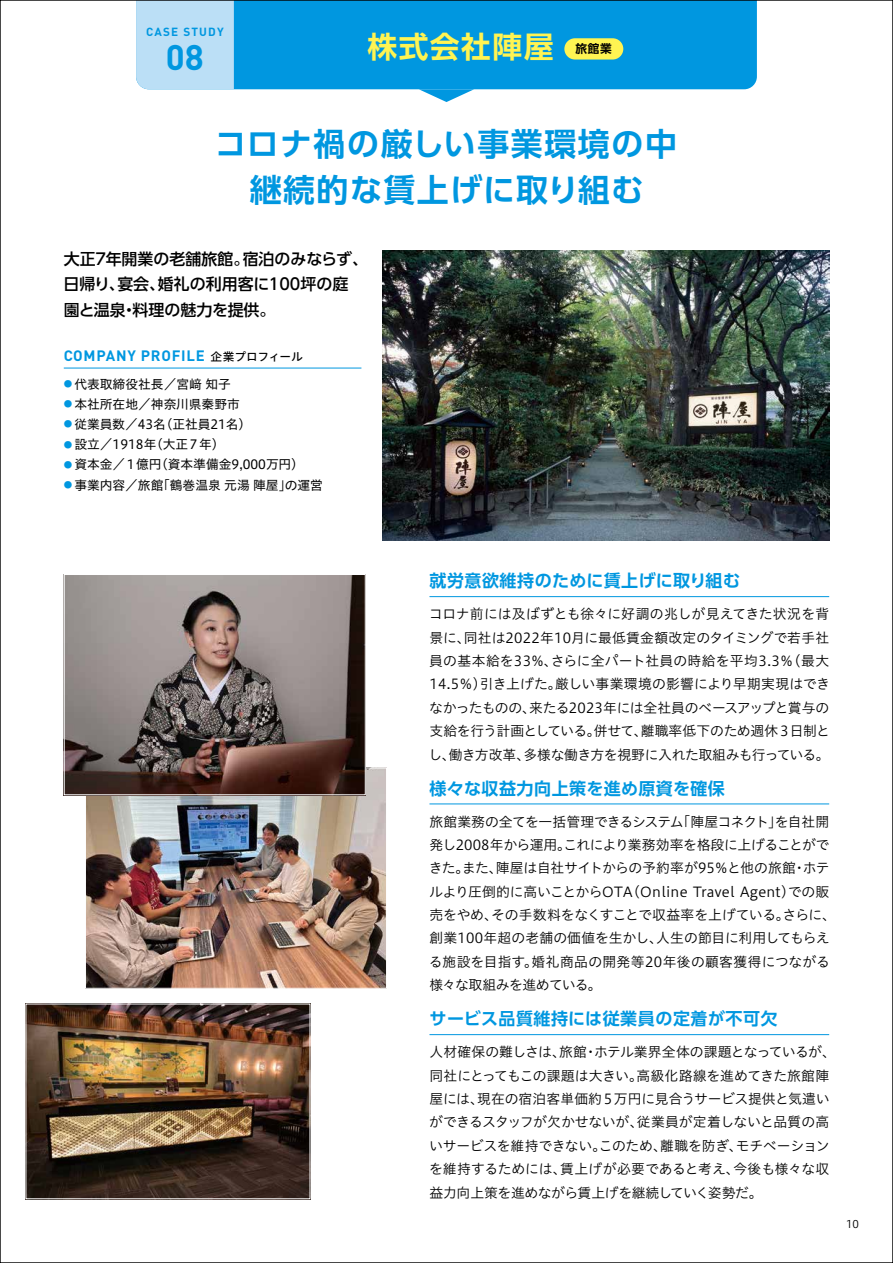
<style>
.page{position:relative;width:893px;height:1263px;background:#fff}
.page>*{position:absolute;margin:0;border:0;box-sizing:border-box;transform-origin:0 0}
.t1{font:700 35.1px "DIN";color:#0097e0}
.t2{font:700 31.95px/46.8px "UD Shin Go Pro De";letter-spacing:.05em;color:#0097e0;text-align:center}
.t3{font:700 29.7px "UD Shin Go Pro De";letter-spacing:.05em;color:#fff452}
.t4{font:700 16.95px "UD Shin Go Pro De";letter-spacing:.03em;color:#0097e0}
.t5{font:500 15.9px/25.5px "UD Shin Go Pro";color:#000}
.t6{font:700 14.85px "DIN";letter-spacing:.05em;color:#0097e0}
.t7{font:13.8px/23.4px "Hiragino UD Sans Std W3";letter-spacing:-.015em;color:#000}
.t8{font:12.75px "Hiragino UD Sans Std W4";color:#000}
.t9{font:700 11.7px "DIN";letter-spacing:.1em;color:#0097e0}
.t10{font:700 11.7px "UD Shin Go Pro De";color:#000}
.t11{font:10.65px "Hiragino UD Sans Std W3";color:#000}
.s1{font-family:"Hiragino UD Sans Std W5";font-weight:400;font-size:11.7px;color:#000}
.s2{font-size:8.55px;color:#0097e0}
</style>
<div class="page">
<div style="left:234px;top:2px;width:523px;height:87px;background:#0097e0"></div>
<div style="left:136px;top:2px;width:98px;height:87px;background:#bbdff6"></div>
<svg style="left:419px;top:89px;width:55px;height:13px"></svg>
<hr style="left:64px;top:368px;width:297px;height:1px;background:#0097e0">
<img style="left:383px;top:251px;width:446px;height:289px">
<div style="left:564px;top:38px;width:59px;height:22px;background:#fff452;border-radius:11px"></div>
<hr style="left:429px;top:596px;width:400px;height:1px;background:#0097e0">
<hr style="left:429px;top:804px;width:400px;height:1px;background:#0097e0">
<hr style="left:429px;top:1034px;width:400px;height:1px;background:#0097e0">
<img style="left:28px;top:1005px;width:280px;height:192px">
<img style="left:87px;top:769px;width:298px;height:218px">
<div style="left:85px;top:767px;width:302px;height:222px;border:1px solid #fff"></div>
<img style="left:66px;top:576px;width:298px;height:217px">
<div style="left:64px;top:574px;width:302px;height:221px;border:1px solid #fff"></div>
<p class="t9" style="left:146px;top:23px;width:79px">CASE STUDY</p>
<h1 class="t1" style="left:166px;top:34px;width:40px">08</h1>
<h3 class="t3" style="left:367px;top:23px;width:188px">株式会社陣屋</h3>
<p class="t10" style="left:575px;top:39px;width:38px">旅館業</p>
<h2 class="t2" style="left:215px;top:119px;width:464px">コロナ禍の厳しい事業環境の中継続的な賃上げに取り組む</h2>
<p class="t5" style="left:64px;top:246px;width:306px">大正７年開業の老舗旅館。宿泊のみならず、日帰り、宴会、婚礼の利用客に100坪の庭園と温泉・料理の魅力を提供。</p>
<p class="t6" style="left:64px;top:346px;width:240px">COMPANY PROFILE <span class="s1">企業プロフィール</span></p>
<p class="t8" style="left:64px;top:374px;width:169px"><span class="s2">●</span> 代表取締役社長／宮﨑 知子</p>
<p class="t8" style="left:64px;top:394px;width:178px"><span class="s2">●</span> 本社所在地／神奈川県秦野市</p>
<p class="t8" style="left:64px;top:415px;width:189px"><span class="s2">●</span> 従業員数／43名（正社員21名）</p>
<p class="t8" style="left:64px;top:435px;width:162px"><span class="s2">●</span> 設立／1918年（大正７年）</p>
<p class="t8" style="left:64px;top:455px;width:242px"><span class="s2">●</span> 資本金／１億円（資本準備金9,000万円）</p>
<p class="t8" style="left:64px;top:475px;width:261px"><span class="s2">●</span> 事業内容／旅館「鶴巻温泉 元湯 陣屋」の運営</p>
<p class="t4" style="left:429px;top:567px;width:312px">就労意欲維持のために賃上げに取り組む</p>
<p class="t7" style="left:429px;top:601px;width:403px;text-align:justify">コロナ前には及ばずとも徐々に好調の兆しが見えてきた状況を背景に、同社は2022年10月に最低賃金額改定のタイミングで若手社員の基本給を33%、さらに全パート社員の時給を平均3.3％（最大14.5％）引き上げた。厳しい事業環境の影響により早期実現はできなかったものの、来たる2023年には全社員のベースアップと賞与の支給を行う計画としている。併せて、離職率低下のため週休３日制とし、働き方改革、多様な働き方を視野に入れた取組みも行っている。</p>
<p class="t4" style="left:429px;top:774px;width:297px">様々な収益力向上策を進め原資を確保</p>
<p class="t7" style="left:429px;top:809px;width:409px">旅館業務の全てを一括管理できるシステム「陣屋コネクト」を自社開発し2008年から運用。これにより業務効率を格段に上げることができた。また、陣屋は自社サイトからの予約率が95％と他の旅館・ホテルより圧倒的に高いことからOTA（Online Travel Agent）での販売をやめ、その手数料をなくすことで収益率を上げている。さらに、創業100年超の老舗の価値を生かし、人生の節目に利用してもらえる施設を目指す。婚礼商品の開発等20年後の顧客獲得につながる様々な取組みを進めている。</p>
<p class="t4" style="left:429px;top:1005px;width:350px">サービス品質維持には従業員の定着が不可欠</p>
<p class="t7" style="left:429px;top:1039px;width:408px">人材確保の難しさは、旅館・ホテル業界全体の課題となっているが、同社にとってもこの課題は大きい。高級化路線を進めてきた旅館陣屋には、現在の宿泊客単価約５万円に見合うサービス提供と気遣いができるスタッフが欠かせないが、従業員が定着しないと品質の高いサービスを維持できない。このため、離職を防ぎ、モチベーションを維持するためには、賃上げが必要であると考え、今後も様々な収益力向上策を進めながら賃上げを継続していく姿勢だ。</p>
<p class="t11" style="left:846px;top:1215px;width:14px">10</p>
</div>
